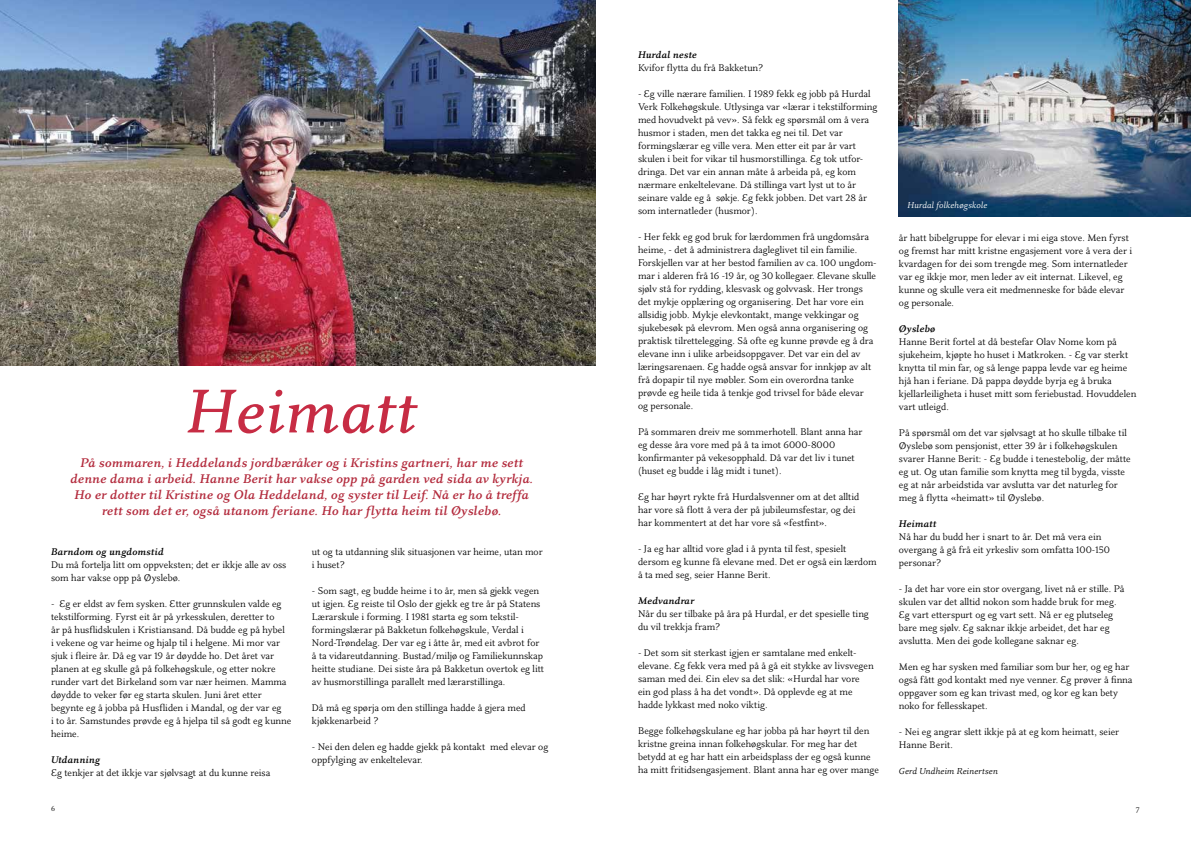
<style>
.page{position:relative;width:1191px;height:842px;background:#fff}
.page>*{position:absolute;margin:0;border:0;box-sizing:border-box;transform-origin:0 0}
.t1{font:italic 500 64px "Eplica";color:#c72c44}
.t2{font:italic 700 13px/16px "Eplica";color:#b32b3d;text-align:center}
.t3{font:10px/13px "Eplica";color:#000}
.t4{font:italic 700 10px "Eplica";color:#000}
.t5{font:italic 9px "Eplica";color:#000}
.t6{font:italic 9px "Eplica";color:#fff}
.t7{font:8px "Celeste";color:#000}
</style>
<div class="page">
<img style="left:899px;top:0;width:292px;height:217px">
<img style="left:0;top:0;width:595px;height:366px">
<h1 class="t1" style="left:186px;top:375px;width:233px">Heimatt</h1>
<p class="t2" style="left:71px;top:455px;width:464px">På sommaren, i Heddelands jordbæråker og i Kristins gartneri, har me sett denne dama i arbeid. Hanne Berit har vakse opp på garden ved sida av kyrkja.<br>Ho er dotter til Kristine og Ola Heddeland, og syster til Leif. Nå er ho å treffa rett som det er, også utanom feriane. Ho har flytta heim til Øyslebø.</p>
<p class="t3" style="left:312px;top:545px;width:232px">ut og ta utdanning slik situasjonen var heime, utan mor i huset?</p>
<p class="t3" style="left:312px;top:584px;width:234px">- Som sagt, eg budde heime i to år, men så gjekk vegen ut igjen. Eg reiste til Oslo der gjekk eg tre år på Statens Lærarskule i forming. I 1981 starta eg som tekstil&shy;formingslærar på Bakketun folkehøgskule, Verdal i Nord-Trøndelag. Der var eg i åtte år, med eit avbrot for å ta vidareutdanning. Bustad/miljø og Familiekunnskap heitte studiane. Dei siste åra på Bakketun overtok eg litt av husmorstillinga parallelt med lærarstillinga.</p>
<p class="t3" style="left:312px;top:701px;width:215px">Då må eg spørja om den stillinga hadde å gjera med kjøkkenarbeid ?</p>
<p class="t3" style="left:312px;top:740px;width:238px">- Nei den delen eg hadde gjekk på kontakt med elevar og oppfylging av enkeltelevar.</p>
<p class="t4" style="left:51px;top:546px;width:114px">Barndom og ungdomstid</p>
<p class="t3" style="left:51px;top:558px;width:237px">Du må fortelja litt om oppveksten; det er ikkje alle av oss som har vakse opp på Øyslebø.</p>
<p class="t3" style="left:51px;top:597px;width:242px">- Eg er eldst av fem sysken. Etter grunnskulen valde eg tekstilforming. Fyrst eit år på yrkesskulen, deretter to<br>år på husflidskulen i Kristiansand. Då budde eg på hybel<br>i vekene og var heime og hjalp til i helgene. Mi mor var sjuk i fleire år. Då eg var 19 år døydde ho. Det året var planen at eg skulle gå på folkehøgskule, og etter nokre runder vart det Birkeland som var nær heimen. Mamma døydde to veker før eg starta skulen. Juni året etter begynte eg å jobba på Husfliden i Mandal, og der var eg<br>i to år. Samstundes prøvde eg å hjelpa til så godt eg kunne heime.</p>
<p class="t4" style="left:51px;top:754px;width:51px">Utdanning</p>
<p class="t3" style="left:51px;top:766px;width:221px">Eg tenkjer at det ikkje var sjølvsagt at du kunne reisa</p>
<p class="t4" style="left:638px;top:49px;width:61px">Hurdal neste</p>
<p class="t3" style="left:638px;top:62px;width:127px">Kvifor flytta du frå Bakketun?</p>
<p class="t3" style="left:638px;top:88px;width:241px">- Eg ville nærare familien. I 1989 fekk eg jobb på Hurdal Verk Folkehøgskule. Utlysinga var «lærar i tekstilforming med hovudvekt på vev». Så fekk eg spørsmål om å vera husmor i staden, men det takka eg nei til. Det var formingslærar eg ville vera. Men etter eit par år vart skulen i beit for vikar til husmorstillinga. Eg tok utfor&shy;dringa. Det var ein annan måte å arbeida på, eg kom nærmare enkeltelevane. Då stillinga vart lyst ut to år seinare valde eg å søkje. Eg fekk jobben. Det vart 28 år som internatleder (husmor).</p>
<p class="t3" style="left:638px;top:231px;width:240px">- Her fekk eg god bruk for lærdommen frå ungdomsåra heime, - det å administrera dagleglivet til ein familie.<br>Forskjellen var at her bestod familien av ca. 100 ungdom&shy;mar i alderen frå 16 -19 år, og 30 kollegaer. Elevane skulle sjølv stå for rydding, klesvask og golvvask. Her trongs det mykje opplæring og organisering. Det har vore ein allsidig jobb. Mykje elevkontakt, mange vekkingar og sjukebesøk på elevrom. Men også anna organisering og praktisk tilrettelegging. Så ofte eg kunne prøvde eg å dra elevane inn i ulike arbeidsoppgaver. Det var ein del av læringsarenaen. Eg hadde også ansvar for innkjøp av alt frå dopapir til nye møbler. Som ein overordna tanke prøvde eg heile tida å tenkje god trivsel for både elevar<br>og personale.</p>
<p class="t3" style="left:638px;top:426px;width:226px">På sommaren dreiv me sommerhotell. Blant anna har eg desse åra vore med på å ta imot 6000-8000 konfirmanter på vekesopphald. Då var det liv i tunet (huset eg budde i låg midt i tunet).</p>
<p class="t3" style="left:638px;top:491px;width:223px">Eg har høyrt rykte frå Hurdalsvenner om at det alltid har vore så flott å vera der på jubileumsfestar, og dei har kommentert at det har vore så «festfint».</p>
<p class="t3" style="left:638px;top:543px;width:240px">- Ja eg har alltid vore glad i å pynta til fest, spesielt dersom eg kunne få elevane med. Det er også ein lærdom å ta med seg, seier Hanne Berit.</p>
<p class="t4" style="left:638px;top:595px;width:58px">Medvandrar</p>
<p class="t3" style="left:638px;top:608px;width:232px">Når du ser tilbake på åra på Hurdal, er det spesielle ting du vil trekkja fram?</p>
<p class="t3" style="left:638px;top:647px;width:237px">- Det som sit sterkast igjen er samtalane med enkelt&shy;elevane. Eg fekk vera med på å gå eit stykke av livsvegen saman med dei. Ein elev sa det slik: «Hurdal har vore ein god plass å ha det vondt». Då opplevde eg at me hadde lykkast med noko viktig.</p>
<p class="t3" style="left:638px;top:725px;width:242px">Begge folkehøgskulane eg har jobba på har høyrt til den kristne greina innan folkehøgskular. For meg har det betydd at eg har hatt ein arbeidsplass der eg også kunne ha mitt fritidsengasjement. Blant anna har eg over mange</p>
<p class="t6" style="left:907px;top:200px;width:82px">Hurdal folkehøgskole</p>
<p class="t3" style="left:899px;top:231px;width:235px">år hatt bibelgruppe for elevar i mi eiga stove. Men fyrst og fremst har mitt kristne engasjement vore å vera der i kvardagen for dei som trengde meg. Som internatleder var eg ikkje mor, men leder av eit internat. Likevel, eg kunne og skulle vera eit medmenneske for både elevar og personale.</p>
<p class="t4" style="left:899px;top:323px;width:38px">Øyslebø</p>
<p class="t3" style="left:899px;top:335px;width:239px">Hanne Berit fortel at då bestefar Olav Nome kom på sjukeheim, kjøpte ho huset i Matkroken. - Eg var sterkt knytta til min far, og så lenge pappa levde var eg heime hjå han i feriane. Då pappa døydde byrja eg å bruka kjellarleiligheta i huset mitt som feriebustad. Hovuddelen vart utleigd.</p>
<p class="t3" style="left:899px;top:426px;width:233px">På spørsmål om det var sjølvsagt at ho skulle tilbake til Øyslebø som pensjonist, etter 39 år i folkehøgskulen svarer Hanne Berit: - Eg budde i tenestebolig, der måtte eg ut. Og utan familie som knytta meg til bygda, visste eg at når arbeidstida var avslutta var det naturleg for meg å flytta «heimatt» til Øyslebø.</p>
<p class="t4" style="left:899px;top:518px;width:39px">Heimatt</p>
<p class="t3" style="left:899px;top:530px;width:212px">Nå har du budd her i snart to år. Det må vera ein overgang å gå frå eit yrkesliv som omfatta 100-150 personar?</p>
<p class="t3" style="left:899px;top:582px;width:227px">- Ja det har vore ein stor overgang, livet nå er stille. På skulen var det alltid nokon som hadde bruk for meg.<br>Eg vart etterspurt og eg vart sett. Nå er eg plutseleg bare meg sjølv. Eg saknar ikkje arbeidet, det har eg avslutta. Men dei gode kollegane saknar eg.</p>
<p class="t3" style="left:899px;top:660px;width:235px">Men eg har sysken med familiar som bur her, og eg har også fått god kontakt med nye venner. Eg prøver å finna oppgaver som eg kan trivast med, og kor eg kan bety noko for fellesskapet.</p>
<p class="t3" style="left:899px;top:725px;width:222px">- Nei eg angrar slett ikkje på at eg kom heimatt, seier<br>Hanne Berit.</p>
<p class="t5" style="left:899px;top:766px;width:101px">Gerd Undheim Reinertsen</p>
<p class="t7" style="left:51px;top:804px;width:5px">6</p>
<p class="t7" style="left:1136px;top:804px;width:5px">7</p>
</div>
